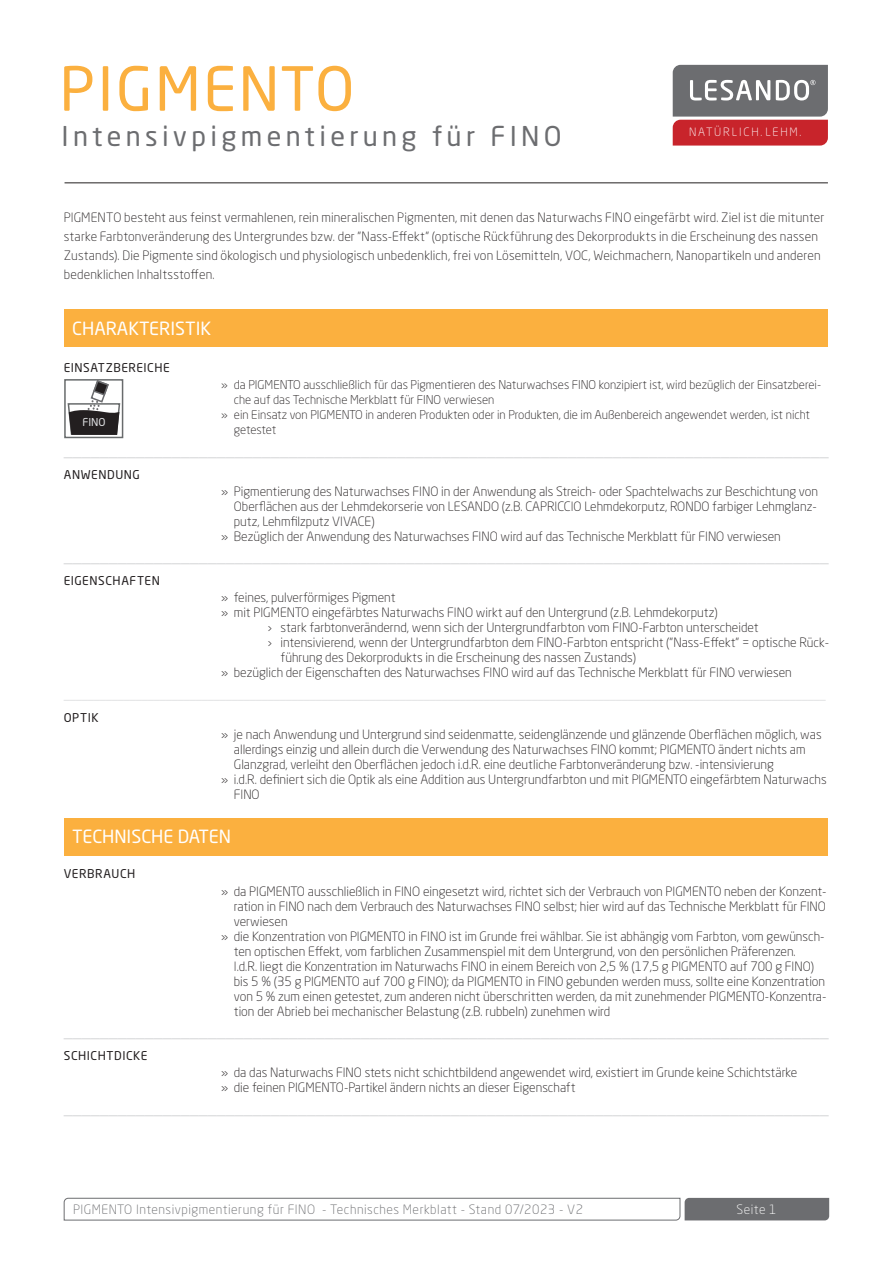
<style>
.page{position:relative;width:893px;height:1263px;background:#fff}
.page>*{position:absolute;margin:0;border:0;box-sizing:border-box;transform-origin:0 0}
.t1{font:60px "Neo Sans Pro";letter-spacing:.04em;color:#fbb03f}
.t2{font:27px "Neo Sans Pro";letter-spacing:.16em;color:#6c6d70}
.t3{font:18px "Minion Pro";color:#d1d2d4}
.t4{font:18px "Neo Sans Pro";color:#fff}
.t5{font:300 12.75px/18.8px "Neo Sans Pro";color:#231f20}
.t6{font:300 12.75px "Neo Sans Pro";letter-spacing:.04em;color:#6c6d70}
.t7{font:300 12.75px "Neo Sans Pro";letter-spacing:.04em;color:#fff}
.t8{font:300 12px "Neo Sans Pro";color:#231f20}
.t9{font:12px "Minion Pro";color:#d1d2d4}
.t10{font:12px "Neo Sans Pro";letter-spacing:.045em;color:#231f20}
.t11{font:300 12px "Neo Sans Pro";letter-spacing:-.02em;color:#231f20}
.t12{font:300 11.4px "Neo Sans Pro";letter-spacing:.16em;color:#fff}
.t13{font:10.8px "Neo Sans Pro";color:#e1e2e4}
</style>
<div class="page">
<svg style="left:673px;top:65px;width:155px;height:81px;background:#9b686b"></svg>
<svg style="left:63px;top:1197px;width:766px;height:24px"></svg>
<hr style="left:65px;top:182px;width:763px;height:1px;background:#231f20">
<div style="left:64px;top:309px;width:764px;height:38px;background:#fbb03f"></div>
<div style="left:64px;top:818px;width:764px;height:37px;background:#fbb03f"></div>
<div style="left:64px;top:379px;width:59px;height:59px;border:2px solid #686b6c"></div>
<svg style="left:67px;top:379px;width:54px;height:56px"></svg>
<h1 class="t1" style="left:60px;top:52px;width:296px">PIGMENTO</h1>
<h2 class="t2" style="left:62px;top:120px;width:502px">Intensivpigmentierung für FINO</h2>
<p class="t12" style="left:689px;top:125px;width:114px">NATÜRLICH.LEHM.</p>
<p class="t5" style="left:64px;top:208px;width:762px">PIGMENTO besteht aus feinst vermahlenen, rein mineralischen Pigmenten, mit denen das Naturwachs FINO eingefärbt wird. Ziel ist die mitunter starke Farbtonveränderung des Untergrundes bzw. der "Nass-Effekt" (optische Rückführung des Dekorprodukts in die Erscheinung des nassen Zustands). Die Pigmente sind ökologisch und physiologisch unbedenklich, frei von Lösemitteln, VOC, Weichmachern, Nanopartikeln und anderen bedenklichen Inhaltsstoffen.</p>
<h3 class="t4" style="left:72px;top:317px;width:141px">CHARAKTERISTIK</h3>
<p class="t10" style="left:64px;top:360px;width:107px">EINSATZBEREICHE</p>
<p class="t8" style="left:221px;top:377px;width:601px">» da PIGMENTO ausschließlich für das Pigmentieren des Naturwachses FINO konzipiert ist, wird bezüglich der Einsatzberei-</p>
<p class="t8" style="left:234px;top:392px;width:262px">che auf das Technische Merkblatt für FINO verwiesen</p>
<p class="t8" style="left:221px;top:407px;width:590px">» ein Einsatz von PIGMENTO in anderen Produkten oder in Produkten, die im Außenbereich angewendet werden, ist nicht</p>
<p class="t11" style="left:234px;top:422px;width:44px">getestet</p>
<h3 class="t3" style="left:64px;top:438px;width:767px">_____________________________________________________________________________________</h3>
<p class="t10" style="left:64px;top:467px;width:78px">ANWENDUNG</p>
<p class="t5" style="left:221px;top:481px;width:598px">» Pigmentierung des Naturwachses FINO in der Anwendung als Streich- oder Spachtelwachs zur Beschichtung von</p>
<p class="t5" style="left:234px;top:496px;width:584px">Oberflächen aus der Lehmdekorserie von LESANDO (z.B. CAPRICCIO Lehmdekorputz, RONDO farbiger Lehmglanz-</p>
<p class="t5" style="left:234px;top:511px;width:142px">putz, Lehmfilzputz VIVACE)</p>
<p class="t5" style="left:221px;top:526px;width:561px">» Bezüglich der Anwendung des Naturwachses FINO wird auf das Technische Merkblatt für FINO verwiesen</p>
<h3 class="t3" style="left:64px;top:544px;width:767px">_____________________________________________________________________________________</h3>
<p class="t10" style="left:64px;top:573px;width:98px">EIGENSCHAFTEN</p>
<p class="t5" style="left:221px;top:588px;width:176px">» feines, pulverförmiges Pigment</p>
<p class="t5" style="left:221px;top:603px;width:498px">» mit PIGMENTO eingefärbtes Naturwachs FINO wirkt auf den Untergrund (z.B. Lehmdekorputz)</p>
<p class="t5" style="left:268px;top:618px;width:492px">› stark farbtonverändernd, wenn sich der Untergrundfarbton vom FINO-Farbton unterscheidet</p>
<p class="t5" style="left:268px;top:633px;width:563px">› intensivierend, wenn der Untergrundfarbton dem FINO-Farbton entspricht ("Nass-Effekt" = optische Rück-</p>
<p class="t5" style="left:281px;top:648px;width:357px">führung des Dekorprodukts in die Erscheinung des nassen Zustands)</p>
<p class="t5" style="left:221px;top:663px;width:572px">» bezüglich der Eigenschaften des Naturwachses FINO wird auf das Technische Merkblatt für FINO verwiesen</p>
<p class="t9" style="left:64px;top:687px;width:764px">_______________________________________________________________________________________________________________________________</p>
<p class="t10" style="left:64px;top:710px;width:36px">OPTIK</p>
<p class="t5" style="left:221px;top:725px;width:602px">» je nach Anwendung und Untergrund sind seidenmatte, seidenglänzende und glänzende Oberflächen möglich, was</p>
<p class="t5" style="left:234px;top:740px;width:573px">allerdings einzig und allein durch die Verwendung des Naturwachses FINO kommt; PIGMENTO ändert nichts am</p>
<p class="t5" style="left:234px;top:755px;width:541px">Glanzgrad, verleiht den Oberflächen jedoch i.d.R. eine deutliche Farbtonveränderung bzw. -intensivierung</p>
<p class="t5" style="left:221px;top:770px;width:607px">» i.d.R. definiert sich die Optik als eine Addition aus Untergrundfarbton und mit PIGMENTO eingefärbtem Naturwachs</p>
<p class="t5" style="left:234px;top:785px;width:27px">FINO</p>
<h3 class="t4" style="left:72px;top:826px;width:160px">TECHNISCHE DATEN</h3>
<p class="t10" style="left:64px;top:867px;width:73px">VERBRAUCH</p>
<p class="t5" style="left:221px;top:881px;width:607px">» da PIGMENTO ausschließlich in FINO eingesetzt wird, richtet sich der Verbrauch von PIGMENTO neben der Konzent-</p>
<p class="t5" style="left:234px;top:896px;width:594px">ration in FINO nach dem Verbrauch des Naturwachses FINO selbst; hier wird auf das Technische Merkblatt für FINO</p>
<p class="t5" style="left:234px;top:911px;width:55px">verwiesen</p>
<p class="t5" style="left:221px;top:926px;width:605px">» die Konzentration von PIGMENTO in FINO ist im Grunde frei wählbar. Sie ist abhängig vom Farbton, vom gewünsch-</p>
<p class="t5" style="left:234px;top:941px;width:563px">ten optischen Effekt, vom farblichen Zusammenspiel mit dem Untergrund, von den persönlichen Präferenzen.</p>
<p class="t5" style="left:234px;top:956px;width:582px">I.d.R. liegt die Konzentration im Naturwachs FINO in einem Bereich von 2,5 % (17,5 g PIGMENTO auf 700 g FINO)</p>
<p class="t5" style="left:234px;top:971px;width:593px">bis 5 % (35 g PIGMENTO auf 700 g FINO); da PIGMENTO in FINO gebunden werden muss, sollte eine Konzentration</p>
<p class="t5" style="left:234px;top:986px;width:594px">von 5 % zum einen getestet, zum anderen nicht überschritten werden, da mit zunehmender PIGMENTO-Konzentra-</p>
<p class="t5" style="left:234px;top:1001px;width:378px">tion der Abrieb bei mechanischer Belastung (z.B. rubbeln) zunehmen wird</p>
<h3 class="t3" style="left:64px;top:1019px;width:767px">_____________________________________________________________________________________</h3>
<p class="t10" style="left:64px;top:1048px;width:85px">SCHICHTDICKE</p>
<p class="t5" style="left:221px;top:1065px;width:578px;line-height:15px">» da das Naturwachs FINO stets nicht schichtbildend angewendet wird, existiert im Grunde keine Schichtstärke » die feinen PIGMENTO-Partikel ändern nichts an dieser Eigenschaft</p>
<h3 class="t3" style="left:64px;top:1096px;width:767px">_____________________________________________________________________________________</h3>
<p class="t13" style="left:82px;top:416px;width:25px">FINO</p>
<p class="t6" style="left:73px;top:1202px;width:512px">PIGMENTO Intensivpigmentierung für FINO - Technisches Merkblatt - Stand 07/2023 - V2</p>
<p class="t7" style="left:737px;top:1202px;width:42px">Seite 1</p>
</div>
